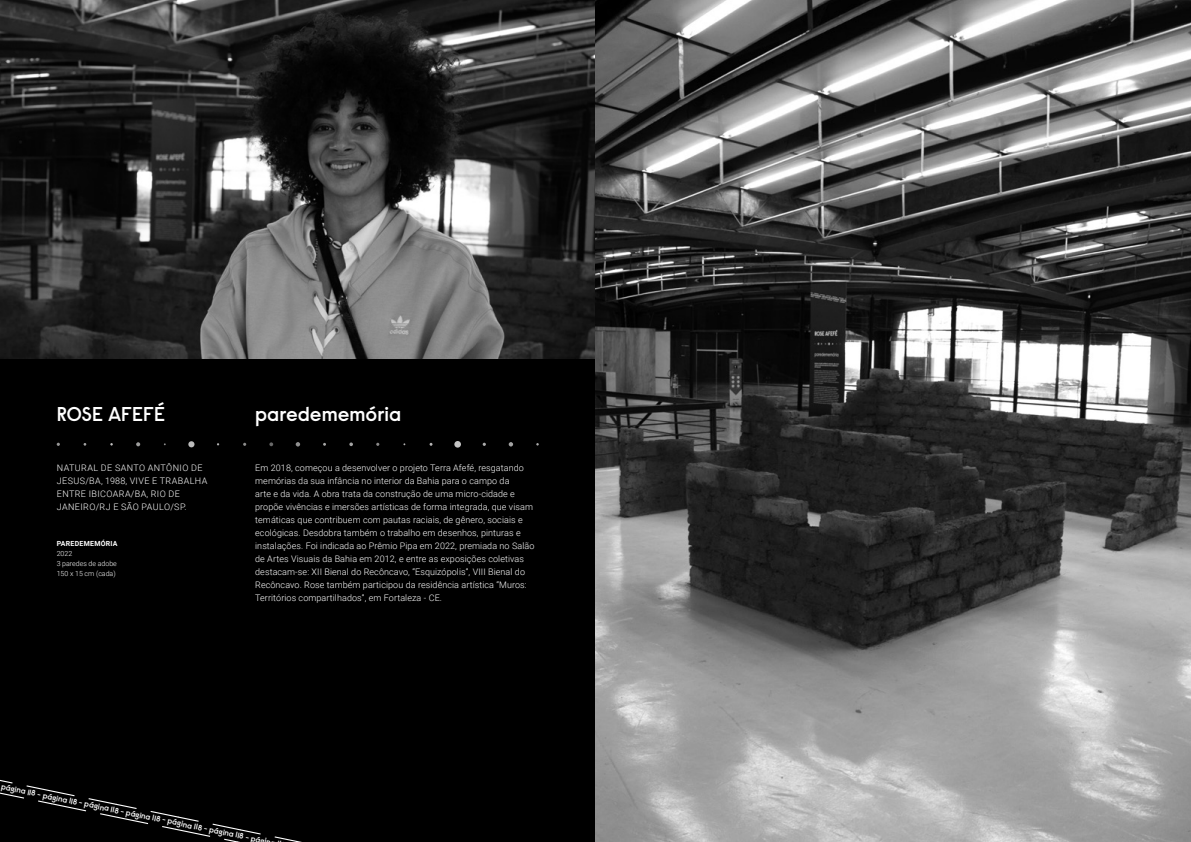
<style>
.page{position:relative;width:1191px;height:842px;background:#fff}
.page>*{position:absolute;margin:0;border:0;box-sizing:border-box;transform-origin:0 0}
.t1{font:600 20px "Raisonne Pro";color:#fff}
.t2{font:300 9px/13px "Roboto";letter-spacing:.01em;color:#fff}
.t3{font:300 9px/13px "Roboto";letter-spacing:.045em;color:#fff}
.t4{font:600 8px "Raisonne Pro";color:#fff}
.t5{font:300 7px/10px "Roboto";color:#fff}
.t6{font:700 7px "Roboto";letter-spacing:.035em;color:#fff}
</style>
<div class="page">
<div style="left:0;top:0;width:595px;height:842px;background:#000"></div>
<svg style="left:0;top:780px;width:261px;height:62px"></svg>
<svg style="left:275px;top:836px;width:27px;height:6px"></svg>
<img style="left:0;top:0;width:595px;height:359px">
<svg style="left:509px;top:442px;width:4px;height:4px"></svg>
<div style="left:454px;top:441px;width:7px;height:7px;background:#c4c4c4;border-radius:50%"></div>
<svg style="left:349px;top:442px;width:4px;height:4px"></svg>
<svg style="left:296px;top:442px;width:4px;height:4px"></svg>
<svg style="left:269px;top:442px;width:4px;height:4px"></svg>
<svg style="left:188px;top:441px;width:6px;height:6px"></svg>
<svg style="left:136px;top:442px;width:4px;height:4px"></svg>
<img style="left:595px;top:0;width:596px;height:842px">
<h1 class="t1" style="left:57px;top:401px;width:110px">ROSE AFEFÉ</h1>
<h1 class="t1" style="left:255px;top:401px;width:147px">paredememória</h1>
<p class="t3" style="left:57px;top:461px;width:152px">NATURAL DE SANTO ANTÔNIO DE<br>JESUS/BA, 1988, VIVE E TRABALHA<br>ENTRE IBICOARA/BA, RIO DE<br>JANEIRO/RJ E SÃO PAULO/SP.</p>
<p class="t6" style="left:57px;top:539px;width:62px">PAREDEMEMÓRIA</p>
<p class="t5" style="left:57px;top:548px;width:62px">2022<br>3 paredes de adobe<br>150 x 15 cm (cada)</p>
<p class="t2" style="left:255px;top:461px;width:281px">Em 2018, começou a desenvolver o projeto Terra Afefé, resgatando memórias da sua infância no interior da Bahia para o campo da<br>arte e da vida. A obra trata da construção de uma micro-cidade e propõe vivências e imersões artísticas de forma integrada, que visam temáticas que contribuem com pautas raciais, de gênero, sociais e ecológicas. Desdobra também o trabalho em desenhos, pinturas e instalações. Foi indicada ao Prêmio Pipa em 2022, premiada no Salão de Artes Visuais da Bahia em 2012, e entre as exposições coletivas destacam-se: XII Bienal do Recôncavo, “Esquizópolis”, VIII Bienal do Recôncavo. Rose também participou da residência artística “Muros:<br>Territórios compartilhados”, em Fortaleza - CE.</p>
<p class="t4" style="left:3px;top:780px;width:272px;rotate:12deg">página 118 - página 118 - página 118 - página 118 - página 118 - página 118 - pági</p>
</div>
